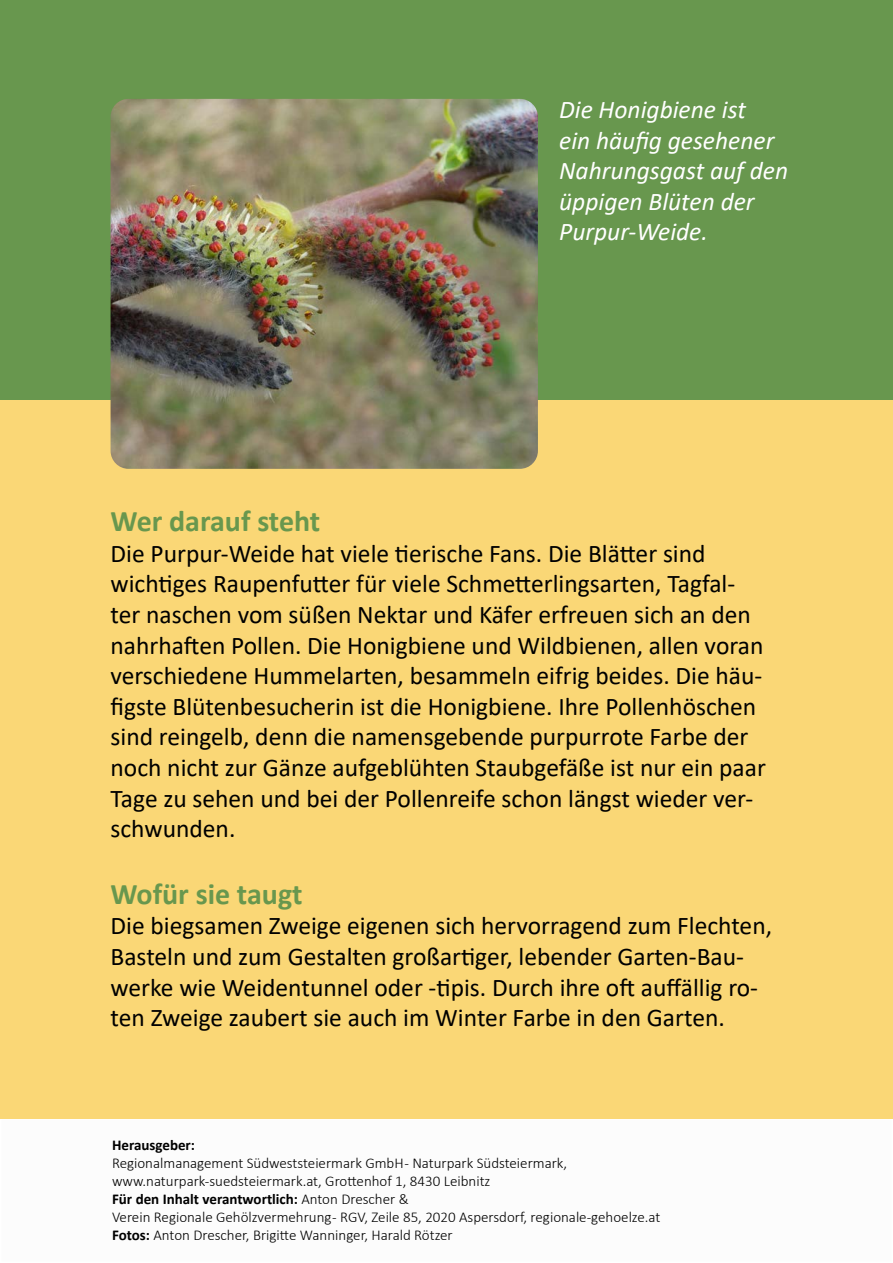
<style>
.page{position:relative;width:893px;height:1263px;background:#fff}
.page>*{position:absolute;margin:0;border:0;box-sizing:border-box;transform-origin:0 0}
.t1{font:700 30px "Calibri";color:#68974e}
.t2{font:25.5px/30.6px "Calibri";color:#000}
.t3{font:italic 25.5px/30.6px "Calibri";color:#fff}
.t4{font:300 15px/18px "Calibri";color:#000}
.t5{font:700 15px "Calibri";color:#000}
.s1{font-weight:700}
</style>
<div class="page">
<div style="left:0;top:1118px;width:893px;height:145px;border:2px solid #fff"></div>
<div style="left:0;top:400px;width:893px;height:718px;background:#fad776"></div>
<div style="left:0;top:0;width:893px;height:400px;background:#68974e"></div>
<img style="left:111px;top:99px;width:427px;height:370px">
<p class="t3" style="left:559px;top:96px;width:230px">Die Honigbiene ist<br>ein häufig gesehener<br>Nahrungsgast auf den üppigen Blüten der<br>Purpur-Weide.</p>
<p class="t1" style="left:111px;top:511px;width:211px">Wer darauf steht</p>
<p class="t2" style="left:111px;top:537px;width:657px">Die Purpur-Weide hat viele tierische Fans. Die Blätter sind wichtiges Raupenfutter für viele Schmetterlingsarten, Tagfal&shy;ter naschen vom süßen Nektar und Käfer erfreuen sich an den nahrhaften Pollen. Die Honigbiene und Wildbienen, allen voran verschiedene Hummelarten, besammeln eifrig beides. Die häu&shy;figste Blütenbesucherin ist die Honigbiene. Ihre Pollenhöschen sind reingelb, denn die namensgebende purpurrote Farbe der noch nicht zur Gänze aufgeblühten Staubgefäße ist nur ein paar Tage zu sehen und bei der Pollenreife schon längst wieder ver&shy;schwunden.</p>
<p class="t1" style="left:111px;top:883px;width:193px">Wofür sie taugt</p>
<p class="t2" style="left:111px;top:913px;width:663px">Die biegsamen Zweige eigenen sich hervorragend zum Flechten, Basteln und zum Gestalten großartiger, lebender Garten-Bau&shy;werke wie Weidentunnel oder -tipis. Durch ihre oft auffällig ro&shy;ten Zweige zaubert sie auch im Winter Farbe in den Garten.</p>
<p class="t5" style="left:112px;top:1139px;width:85px">Herausgeber:</p>
<p class="t4" style="left:112px;top:1155px;width:550px">Regionalmanagement Südweststeiermark GmbH - Naturpark Südsteiermark, www.naturpark-suedsteiermark.at, Grottenhof 1, 8430 Leibnitz<br><span class="s1">Für den Inhalt verantwortlich:</span> Anton Drescher &amp;<br>Verein Regionale Gehölzvermehrung - RGV, Zeile 85, 2020 Aspersdorf, regionale-gehoelze.at <span class="s1">Fotos:</span> Anton Drescher, Brigitte Wanninger, Harald Rötzer</p>
</div>
